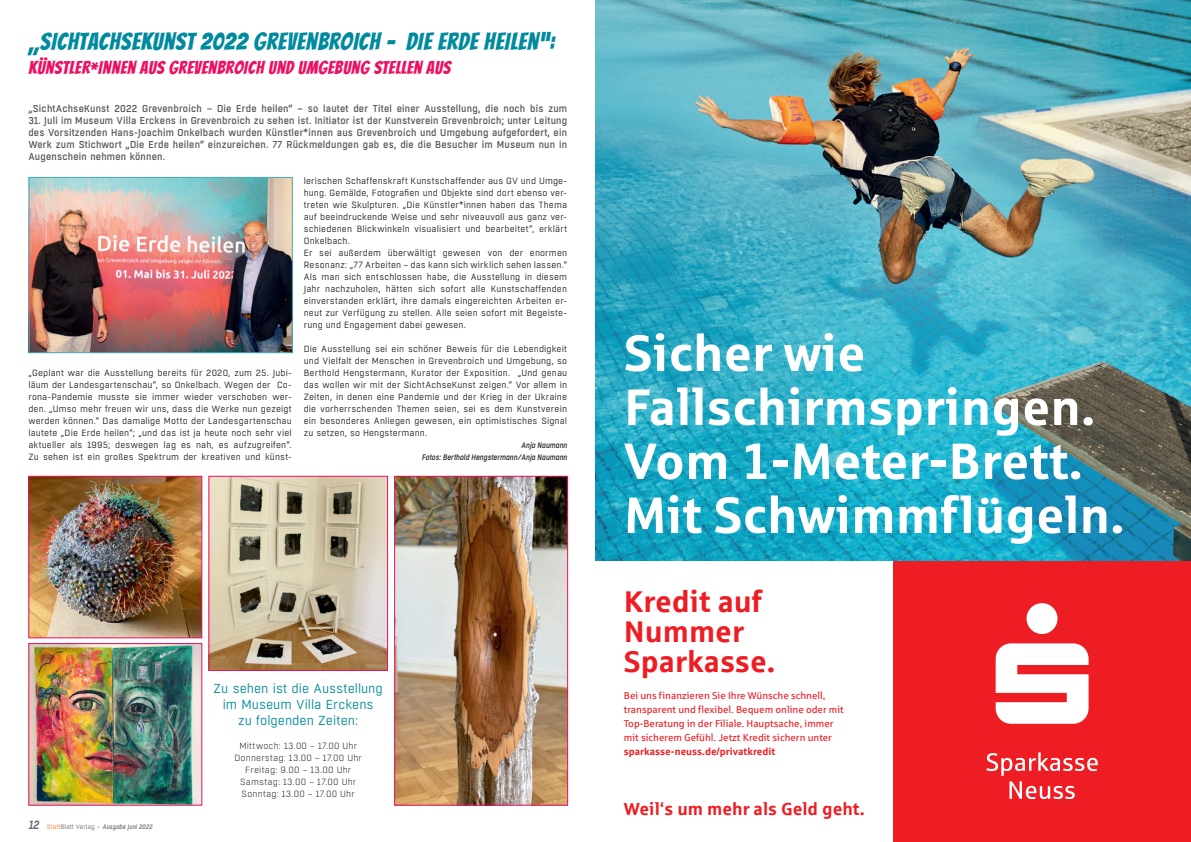
<style>
.page{position:relative;width:1191px;height:842px;background:#fff}
.page>*{position:absolute;margin:0;border:0;box-sizing:border-box;transform-origin:0 0}
.t1{font:700 51px/54px "Sparkasse Rg";color:#fff}
.t2{font:700 30px/30px "Sparkasse Rg";color:#ee1d23}
.t3{font:24px "Bangers";letter-spacing:.035em;color:#008a9e}
.t4{font:18px "Bangers";letter-spacing:.035em;color:#ec1161}
.t5{font:700 17.5px "Sparkasse Rg";color:#ee1d23}
.t6{font:13px/15.6px "Boxed";letter-spacing:-.005em;color:#008a9e;text-align:center}
.t7{font:12px "Sparkasse Rg";color:#ee1b2d}
.t8{font:500 10px/12px "Boxed";letter-spacing:.02em;color:#57585a;text-align:justify}
.t9{font:10px/14px "Sparkasse Rg";color:#ee1d23}
.t10{font:700 10px "Sparkasse Rg";color:#ee1d23}
.t11{font:9px/12px "Boxed";letter-spacing:.015em;color:#231f20;text-align:justify}
.t12{font:300 9px/12px "Boxed";letter-spacing:.02em;color:#231f20;text-align:center}
.t13{font:italic 500 8px/12px "Boxed";color:#231f20;text-align:right}
.t14{font:italic 500 6.5px "Boxed";color:#6c6d70}
.s1{font-weight:600;font-size:12px}
.s2{font-weight:400;font-style:normal;color:#f4792a}
.s3{font-weight:400;font-style:normal}
</style>
<div class="page">
<img style="left:30px;top:478px;width:170px;height:158px">
<div style="left:28px;top:476px;width:174px;height:162px;border:1px solid #ec1161"></div>
<img style="left:31px;top:179px;width:259px;height:172px">
<div style="left:29px;top:177px;width:263px;height:176px;border:1px solid #47adbd"></div>
<img style="left:210px;top:478px;width:176px;height:191px">
<div style="left:208px;top:476px;width:180px;height:195px;border:1px solid #ec1161"></div>
<img style="left:396px;top:478px;width:170px;height:326px">
<div style="left:394px;top:476px;width:174px;height:330px;border:1px solid #ec1161"></div>
<img style="left:30px;top:645px;width:170px;height:159px">
<img style="left:595px;top:0;width:596px;height:561px">
<div style="left:893px;top:561px;width:298px;height:281px;background:#ee1d23"></div>
<svg style="left:995px;top:603px;width:93px;height:121px"></svg>
<svg style="left:986px;top:752px;width:111px;height:47px"></svg>
<h3 class="t3" style="left:28px;top:23px;width:527px">„SICHTACHSEKUNST 2022 GREVENBROICH - DIE ERDE HEILEN“:</h3>
<h3 class="t4" style="left:28px;top:54px;width:424px">KÜNSTLER*INNEN AUS GREVENBROICH UND UMGEBUNG STELLEN AUS</h3>
<p class="t8" style="left:28px;top:103px;width:540px">„SichtAchseKunst 2022 Grevenbroich – Die Erde heilen“ – so lautet der Titel einer Ausstellung, die noch bis zum</p>
<p class="t8" style="left:28px;top:115px;width:540px">31. Juli im Museum Villa Erckens in Grevenbroich zu sehen ist. Initiator ist der Kunstverein Grevenbroich; unter Leitung des Vorsitzenden Hans-Joachim Onkelbach wurden Künstler*innen aus Grevenbroich und Umgebung aufgefordert, ein Werk zum Stichwort „Die Erde heilen“ einzureichen. 77 Rückmeldungen gab es, die die Besucher im Museum nun in Augenschein nehmen können.</p>
<p class="t11" style="left:28px;top:367px;width:265px">„Geplant war die Ausstellung bereits für 2020, zum 25. Jubi&shy;läum der Landesgartenschau“, so Onkelbach. Wegen der Co&shy;rona-Pandemie musste sie immer wieder verschoben wer&shy;den. „Umso mehr freuen wir uns, dass die Werke nun gezeigt werden können.“ Das damalige Motto der Landesgartenschau lautete „Die Erde heilen“; „und das ist ja heute noch sehr viel aktueller als 1995; deswegen lag es nah, es aufzugreifen“.<br>Zu sehen ist ein großes Spektrum der kreativen und künst-</p>
<p class="t11" style="left:304px;top:175px;width:265px;text-align:left">lerischen Schaffenskraft Kunstschaffender aus GV und Umge&shy;hung. Gemälde, Fotografien und Objekte sind dort ebenso ver&shy;treten wie Skulpturen. „Die Künstler*innen haben das Thema auf beeindruckende Weise und sehr niveauvoll aus ganz ver&shy;schiedenen Blickwinkeln visualisiert und bearbeitet“, erklärt Onkelbach.<br>Er sei außerdem überwältigt gewesen von der enormen Resonanz: „77 Arbeiten – das kann sich wirklich sehen lassen.“ Als man sich entschlossen habe, die Ausstellung in diesem Jahr nachzuholen, hätten sich sofort alle Kunstschaffenden einverstanden erklärt, ihre damals eingereichten Arbeiten er&shy;neut zur Verfügung zu stellen. Alle seien sofort mit Begeiste&shy;rung und Engagement dabei gewesen.</p>
<p class="t11" style="left:304px;top:343px;width:265px">Die Ausstellung sei ein schöner Beweis für die Lebendigkeit und Vielfalt der Menschen in Grevenbroich und Umgebung, so Berthold Hengstermann, Kurator der Exposition. „Und genau das wollen wir mit der SichtAchseKunst zeigen.“ Vor allem in Zeiten, in denen eine Pandemie und der Krieg in der Ukraine die vorherrschenden Themen seien, sei es dem Kunstverein ein besonderes Anliegen gewesen, ein optimistisches Signal zu setzen, so Hengstermann.</p>
<p class="t13" style="left:422px;top:440px;width:147px">Anja Naumann<br>Fotos: Berthold Hengstermann/Anja Naumann</p>
<p class="t14" style="left:28px;top:822px;width:125px"><span class="s1">12</span> <span class="s2">Statt</span><span class="s3">Blatt Verlag –</span> Ausgabe Juni 2022</p>
<h3 class="t6" style="left:213px;top:681px;width:171px">Zu sehen ist die Ausstellung im Museum Villa Erckens<br>zu folgenden Zeiten:</h3>
<p class="t12" style="left:234px;top:739px;width:129px">Mittwoch: 13.00 – 17.00 Uhr<br>Donnerstag: 13.00 – 17.00 Uhr<br>Freitag: 9.00 – 13.00 Uhr<br>Samstag: 13.00 – 17.00 Uhr<br>Sonntag: 13.00 – 17.00 Uhr</p>
<h1 class="t1" style="left:624px;top:324px;width:502px">Sicher wie<br>Fallschirmspringen.<br>Vom 1-Meter-Brett.<br>Mit Schwimmflügeln.</h1>
<h2 class="t2" style="left:624px;top:585px;width:153px">Kredit auf<br>Nummer<br>Sparkasse.</h2>
<p class="t9" style="left:624px;top:689px;width:221px">Bei uns finanzieren Sie Ihre Wünsche schnell, transparent und flexibel. Bequem online oder mit Top-Beratung in der Filiale. Hauptsache, immer mit sicherem Gefühl. Jetzt Kredit sichern unter</p>
<p class="t10" style="left:624px;top:745px;width:153px">sparkasse-neuss.de/privatkredit</p>
<h3 class="t5" style="left:624px;top:798px;width:242px">Weil‘s um mehr als Geld geht.</h3>
<h3 class="t7" style="left:691px;top:804px;width:108px">sparkasse-neuss.de</h3>
</div>
